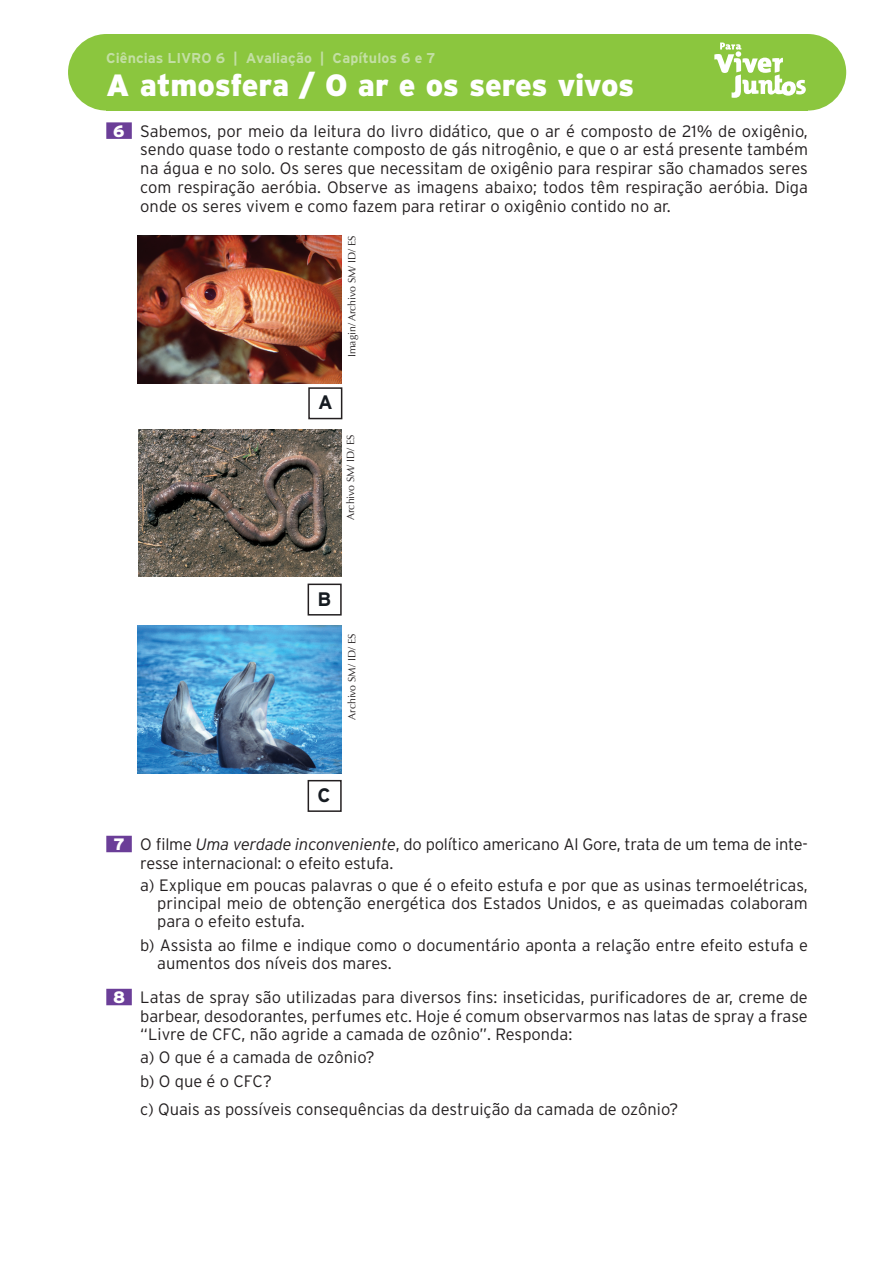
<style>
.page{position:relative;width:893px;height:1263px;background:#fff}
.page>*{position:absolute;margin:0;border:0;box-sizing:border-box;transform-origin:0 0}
.t1{font:900 30.75px "Interstate";letter-spacing:-.01em;color:#fff}
.t2{font:700 19.5px "Interstate";color:#161b21}
.t3{font:300 16.5px/18.8px "Interstate";color:#231f20;text-align:justify}
.t4{font:700 14.25px "Interstate";letter-spacing:.005em;color:#c3dfa4}
.t5{font:10.5px "Optima";color:#231f20}
.s1{font-weight:900;color:#fff}
.s2{font-style:italic}
</style>
<div class="page">
<div style="left:770px;top:34px;width:76px;height:77px;background:#8bc63e;border-radius:50%"></div>
<div style="left:68px;top:34px;width:77px;height:77px;background:#8bc63e;border-radius:50%"></div>
<div style="left:106px;top:34px;width:702px;height:77px;background:#8bc63e"></div>
<svg style="left:714px;top:43px;width:92px;height:55px"></svg>
<div style="left:106px;top:122px;width:26px;height:17px;background:#6b3e98"></div>
<div style="left:106px;top:836px;width:26px;height:16px;background:#6b3e98"></div>
<div style="left:106px;top:989px;width:26px;height:16px;background:#6b3e98"></div>
<img style="left:138px;top:429px;width:204px;height:148px">
<div style="left:308px;top:780px;width:34px;height:32px;border:2px solid #231f20"></div>
<img style="left:137px;top:236px;width:204px;height:147px">
<div style="left:308px;top:387px;width:34px;height:32px;border:2px solid #231f20"></div>
<img style="left:137px;top:625px;width:204px;height:148px">
<div style="left:308px;top:584px;width:34px;height:31px;border:2px solid #231f20"></div>
<p class="t4" style="left:106px;top:50px;width:331px">Ciências LIVRO 6 | Avaliação | Capítulos 6 e 7</p>
<h1 class="t1" style="left:106px;top:67px;width:529px">A atmosfera / O ar e os seres vivos</h1>
<p class="t3" style="left:140px;top:121px;width:669px;text-indent:-27px"><span class="s1">6</span> Sabemos, por meio da leitura do livro didático, que o ar é composto de 21% de oxigênio, sendo quase todo o restante composto de gás nitrogênio, e que o ar está presente também na água e no solo. Os seres que necessitam de oxigênio para respirar são chamados seres com respiração aeróbia. Observe as imagens abaixo; todos têm respiração aeróbia. Diga onde os seres vivem e como fazem para retirar o oxigênio contido no ar.</p>
<p class="t5" style="left:346px;top:357px;width:124px;rotate:-90deg">Imagin/ Archivo SM/ ID/ ES</p>
<p class="t2" style="left:318px;top:392px;width:16px">A</p>
<p class="t5" style="left:344px;top:520px;width:87px;rotate:-90deg">Archivo SM/ ID/ ES</p>
<p class="t2" style="left:317px;top:588px;width:15px">B</p>
<p class="t5" style="left:346px;top:720px;width:87px;rotate:-90deg">Archivo SM/ ID/ ES</p>
<p class="t2" style="left:317px;top:784px;width:15px">C</p>
<p class="t3" style="left:140px;top:835px;width:669px;text-indent:-27px"><span class="s1">7</span> O filme <span class="s2">Uma verdade inconveniente</span>, do político americano Al Gore, trata de um tema de inte&shy;resse internacional: o efeito estufa.</p>
<p class="t3" style="left:157px;top:876px;width:652px;line-height:18px;text-indent:-17px">a) Explique em poucas palavras o que é o efeito estufa e por que as usinas termoelétricas, principal meio de obtenção energética dos Estados Unidos, e as queimadas colaboram para o efeito estufa.</p>
<p class="t3" style="left:157px;top:936px;width:652px;line-height:18px;text-indent:-17px">b) Assista ao filme e indique como o documentário aponta a relação entre efeito estufa e aumentos dos níveis dos mares.</p>
<p class="t3" style="left:140px;top:988px;width:669px;text-indent:-27px"><span class="s1">8</span> Latas de spray são utilizadas para diversos fins: inseticidas, purificadores de ar, creme de barbear, desodorantes, perfumes etc. Hoje é comum observarmos nas latas de spray a frase “Livre de CFC, não agride a camada de ozônio”. Responda:</p>
<p class="t3" style="left:140px;top:1045px;width:236px;line-height:24.3px">a) O que é a camada de ozônio? b) O que é o CFC?</p>
<p class="t3" style="left:140px;top:1100px;width:540px">c) Quais as possíveis consequências da destruição da camada de ozônio?</p>
</div>
